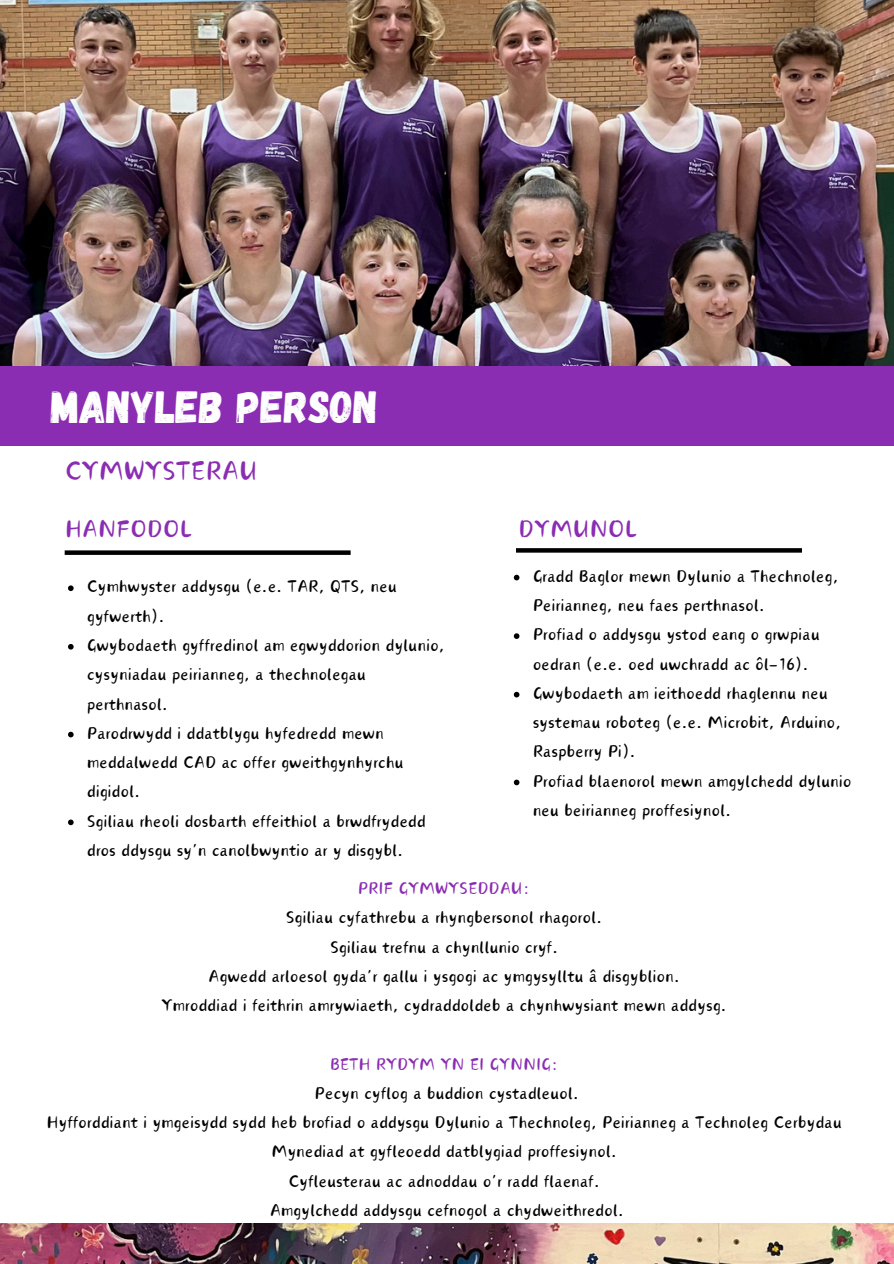
<style>
.page{position:relative;width:894px;height:1264px;background:#fff}
.page>*{position:absolute;margin:0;border:0;box-sizing:border-box;transform-origin:0 0}
.t1{font:45px "Gagalin";color:#fff}
.t2{font:33px "Canva Tangyuan Handwriting";color:#8b2db2}
.t3{font:30px "Canva Tangyuan Handwriting";color:#8b2db2}
.t4{font:21px/29.2px "Canva Tangyuan Handwriting";color:#000}
.t5{font:21px "Canva Tangyuan Handwriting";color:#8b2db2}
</style>
<div class="page">
<img style="left:0;top:0;width:893px;height:366px">
<div style="left:0;top:366px;width:893px;height:79px;background:#8b2db2"></div>
<div style="left:65px;top:550px;width:285px;height:5px;background:#000"></div>
<svg style="left:516px;top:548px;width:285px;height:4px"></svg>
<svg style="left:513px;top:575px;width:6px;height:5px"></svg>
<svg style="left:513px;top:633px;width:6px;height:6px"></svg>
<svg style="left:513px;top:692px;width:6px;height:5px"></svg>
<svg style="left:513px;top:779px;width:6px;height:6px"></svg>
<svg style="left:68px;top:585px;width:6px;height:6px"></svg>
<svg style="left:68px;top:644px;width:6px;height:5px"></svg>
<svg style="left:68px;top:731px;width:6px;height:6px"></svg>
<svg style="left:68px;top:819px;width:6px;height:6px"></svg>
<img style="left:0;top:1223px;width:893px;height:40px">
<p class="t1" style="left:51px;top:378px;width:328px">MANYLEB PERSON</p>
<h1 class="t2" style="left:65px;top:457px;width:194px">CYMWYSTERAU</h1>
<h2 class="t3" style="left:65px;top:516px;width:129px">HANFODOL</h2>
<h2 class="t3" style="left:518px;top:516px;width:120px">DYMUNOL</h2>
<p class="t4" style="left:532px;top:562px;width:307px">Gradd Baglor mewn Dylunio a Thechnoleg,<br>Peirianneg, neu faes perthnasol.</p>
<h2 class="t4" style="left:532px;top:620px;width:288px">Profiad o addysgu ystod eang o grwpiau oedran (e.e. oed uwchradd ac ôl-16).</h2>
<p class="t4" style="left:532px;top:679px;width:310px">Gwybodaeth am ieithoedd rhaglennu neu systemau roboteg (e.e. Microbit, Arduino,<br>Raspberry Pi).</p>
<p class="t4" style="left:532px;top:766px;width:320px">Profiad blaenorol mewn amgylchedd dylunio neu beirianneg proffesiynol.</p>
<p class="t4" style="left:87px;top:572px;width:311px">Cymhwyster addysgu (e.e. TAR, QTS, neu gyfwerth).</p>
<p class="t4" style="left:87px;top:631px;width:359px">Gwybodaeth gyffredinol am egwyddorion dylunio, cysyniadau peirianneg, a thechnolegau perthnasol.</p>
<p class="t4" style="left:87px;top:718px;width:318px">Parodrwydd i ddatblygu hyfedredd mewn meddalwedd CAD ac offer gweithgynhyrchu digidol.</p>
<p class="t4" style="left:87px;top:806px;width:340px">Sgiliau rheoli dosbarth effeithiol a brwdfrydedd dros ddysgu sy’n canolbwyntio ar y disgybl.</p>
<p class="t5" style="left:358px;top:879px;width:174px">PRIF GYMWYSEDDAU:</p>
<p class="t4" style="left:161px;top:903px;width:566px;text-align:center">Sgiliau cyfathrebu a rhyngbersonol rhagorol.<br>Sgiliau trefnu a chynllunio cryf.<br>Agwedd arloesol gyda’r gallu i ysgogi ac ymgysylltu â disgyblion.<br>Ymroddiad i feithrin amrywiaeth, cydraddoldeb a chynhwysiant mewn addysg.</p>
<p class="t5" style="left:329px;top:1054px;width:230px">BETH RYDYM YN EI GYNNIG:</p>
<p class="t4" style="left:46px;top:1078px;width:796px;text-align:center">Pecyn cyflog a buddion cystadleuol.<br>Hyfforddiant i ymgeisydd sydd heb brofiad o addysgu Dylunio a Thechnoleg, Peirianneg a Technoleg Cerbydau Mynediad at gyfleoedd datblygiad proffesiynol.<br>Cyfleusterau ac adnoddau o’r radd flaenaf.<br>Amgylchedd addysgu cefnogol a chydweithredol.</p>
</div>
